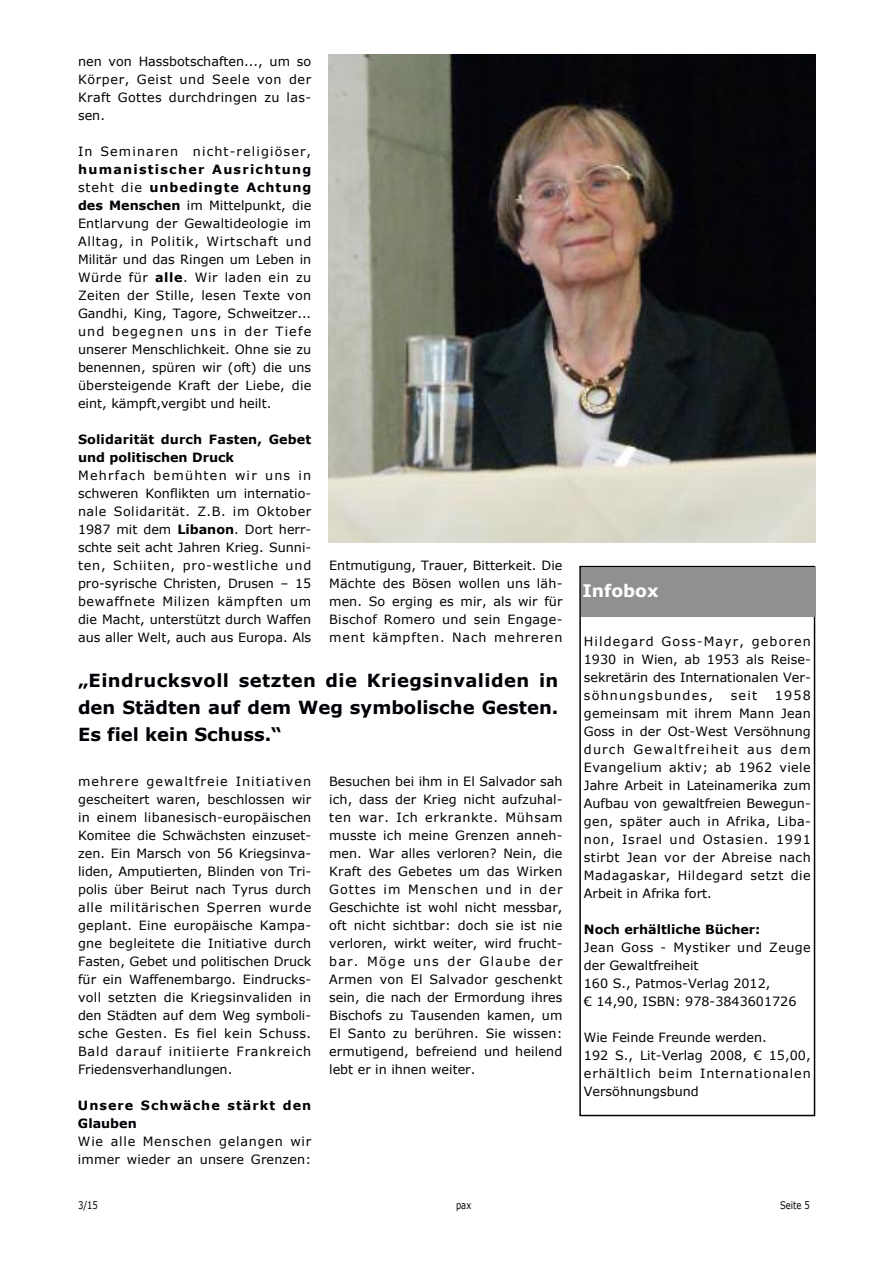
<style>
.page{position:relative;width:893px;height:1263px;background:#fff}
.page>*{position:absolute;margin:0;border:0;box-sizing:border-box;transform-origin:0 0}
.t1{font:700 18px/27px "Verdana";color:#000006;text-align:justify}
.t2{font:700 17.25px "Verdana";color:#fff}
.t3{font:12.75px/18px "Verdana";letter-spacing:.01em;color:#000006;text-align:justify}
.t4{font:700 12.75px/18px "Verdana";letter-spacing:.01em;color:#000006}
.t5{font:12.75px/18px "Verdana";letter-spacing:.035em;color:#000006}
.t6{font:700 12.75px/18px "Verdana";letter-spacing:.08em;color:#000006}
.t7{font:12.75px "Verdana";letter-spacing:.085em;color:#000006}
.t8{font:10.5px "Verdana";color:#000006;scale:.8 1}
.s1{font-weight:700}
</style>
<div class="page">
<div style="left:579px;top:566px;width:236px;height:550px;border:2px solid #000006"></div>
<div style="left:581px;top:567px;width:234px;height:50px;background:#909091"></div>
<img style="left:329px;top:55px;width:486px;height:487px">
<p class="t3" style="left:78px;top:52px;width:235px">nen von Hassbotschaften..., um so Körper, Geist und Seele von der Kraft Gottes durchdringen zu las&shy;sen.</p>
<p class="t7" style="left:78px;top:143px;width:235px">In Seminaren nicht-religiöser,</p>
<p class="t3" style="left:78px;top:160px;width:235px"><span class="s1">humanistischer Ausrichtung </span>steht die <span class="s1">unbedingte Achtung des Menschen</span> im Mittelpunkt, die Entlarvung der Gewaltideologie im Alltag, in Politik, Wirtschaft und Militär und das Ringen um Leben in Würde für <span class="s1">alle</span>. Wir laden ein zu Zeiten der Stille, lesen Texte von Gandhi, King, Tagore, Schweitzer... und begegnen uns in der Tiefe unserer Menschlichkeit. Ohne sie zu benennen, spüren wir (oft) die uns übersteigende Kraft der Liebe, die eint, kämpft,vergibt und heilt.</p>
<p class="t4" style="left:78px;top:430px;width:235px">Solidarität durch Fasten, Gebet und politischen Druck</p>
<p class="t3" style="left:78px;top:466px;width:235px">Mehrfach bemühten wir uns in schweren Konflikten um internatio&shy;nale Solidarität. Z.B. im Oktober 1987 mit dem <span class="s1">Libanon</span>. Dort herr&shy;schte seit acht Jahren Krieg. Sunni&shy;ten, Schiiten, pro-westliche und pro-syrische Christen, Drusen – 15 bewaffnete Milizen kämpften um die Macht, unterstützt durch Waffen aus aller Welt, auch aus Europa. Als</p>
<p class="t3" style="left:329px;top:556px;width:235px">Entmutigung, Trauer, Bitterkeit. Die Mächte des Bösen wollen uns läh&shy;men. So erging es mir, als wir für Bischof Romero und sein Engage&shy;ment kämpften. Nach mehreren</p>
<h1 class="t1" style="left:78px;top:667px;width:482px">„Eindrucksvoll setzten die Kriegsinvaliden in den Städten auf dem Weg symbolische Gesten.<br>Es fiel kein Schuss.“</h1>
<p class="t3" style="left:78px;top:772px;width:235px">mehrere gewaltfreie Initiativen gescheitert waren, beschlossen wir in einem libanesisch-europäischen Komitee die Schwächsten einzuset&shy;zen. Ein Marsch von 56 Kriegsinva&shy;liden, Amputierten, Blinden von Tri&shy;polis über Beirut nach Tyrus durch alle militärischen Sperren wurde geplant. Eine europäische Kampa&shy;gne begleitete die Initiative durch Fasten, Gebet und politischen Druck für ein Waffenembargo. Eindrucks&shy;voll setzten die Kriegsinvaliden in den Städten auf dem Weg symboli&shy;sche Gesten. Es fiel kein Schuss.<br>Bald darauf initiierte Frankreich Friedensverhandlungen.</p>
<p class="t6" style="left:78px;top:1096px;width:235px">Unsere Schwäche stärkt den<br>Glauben</p>
<p class="t5" style="left:78px;top:1132px;width:235px">Wie alle Menschen gelangen wir immer wieder an unsere Grenzen:</p>
<p class="t3" style="left:329px;top:772px;width:235px">Besuchen bei ihm in El Salvador sah ich, dass der Krieg nicht aufzuhal&shy;ten war. Ich erkrankte. Mühsam musste ich meine Grenzen anneh&shy;men. War alles verloren? Nein, die Kraft des Gebetes um das Wirken Gottes im Menschen und in der Geschichte ist wohl nicht messbar, oft nicht sichtbar: doch sie ist nie verloren, wirkt weiter, wird frucht&shy;bar. Möge uns der Glaube der Armen von El Salvador geschenkt sein, die nach der Ermordung ihres Bischofs zu Tausenden kamen, um El Santo zu berühren. Sie wissen: ermutigend, befreiend und heilend lebt er in ihnen weiter.</p>
<h2 class="t2" style="left:582px;top:579px;width:78px">Infobox</h2>
<p class="t3" style="left:584px;top:632px;width:228px">Hildegard Goss-Mayr, geboren 1930 in Wien, ab 1953 als Reise&shy;sekretärin des Internationalen Ver&shy;söhnungsbundes,</p>
<p class="t3" style="left:584px;top:686px;width:228px;text-indent:191px">1958 gemeinsam mit ihrem Mann Jean Goss in der Ost-West Versöhnung durch Gewaltfreiheit aus dem Evangelium aktiv; ab 1962 viele Jahre Arbeit in Lateinamerika zum Aufbau von gewaltfreien Bewegun&shy;gen, später auch in Afrika, Liba&shy;non, Israel und Ostasien. 1991 stirbt Jean vor der Abreise nach Madagaskar, Hildegard setzt die Arbeit in Afrika fort.</p>
<p class="t4" style="left:584px;top:920px;width:178px">Noch erhältliche Bücher:</p>
<p class="t3" style="left:584px;top:938px;width:228px;text-align:left">Jean Goss - Mystiker und Zeuge der Gewaltfreiheit<br>160 S., Patmos-Verlag 2012,<br>€ 14,90, ISBN: 978-3843601726</p>
<p class="t3" style="left:584px;top:1028px;width:228px;text-align:left">Wie Feinde Freunde werden.<br>192 S., Lit-Verlag 2008, € 15,00, erhältlich beim Internationalen<br>Versöhnungsbund</p>
<p class="t3" style="left:731px;top:686px;width:28px">seit</p>
<p class="t8" style="left:78px;top:1198px;width:26px">3/15</p>
<p class="t8" style="left:456px;top:1198px;width:21px">pax</p>
<p class="t8" style="left:780px;top:1198px;width:39px">Seite 5</p>
</div>
